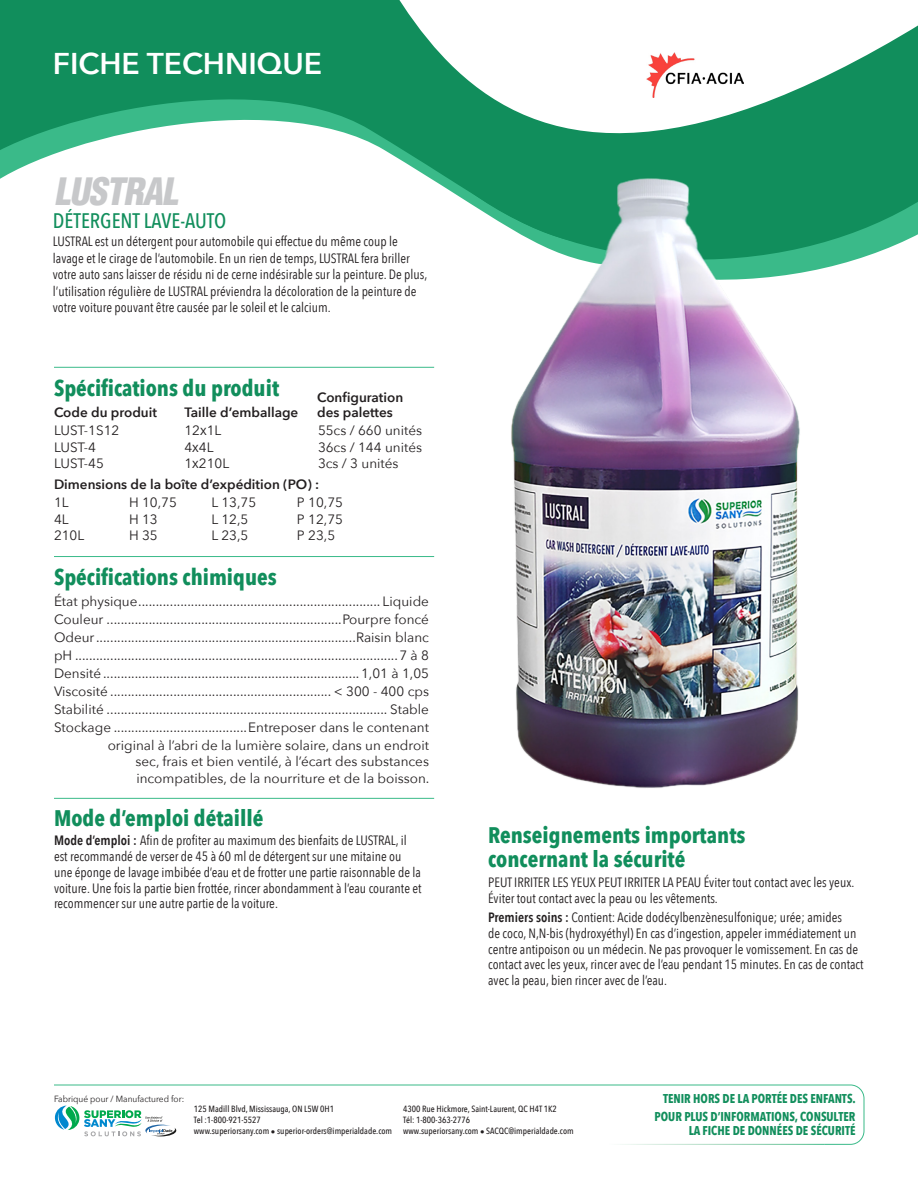
<style>
.page{position:relative;width:918px;height:1188px;background:#fff}
.page>*{position:absolute;margin:0;border:0;box-sizing:border-box;transform-origin:0 0}
.t1{font:italic 900 condensed 36.9px "Helvetica LT Std";color:#c7c8ca}
.t2{font:600 30px "Avenir Next";color:#fff}
.t3{font:700 22.5px "Avenir Next Condensed";color:#118e5c}
.t4{font:500 21px "Avenir Next Condensed";color:#118e5c}
.t5{font:13.5px/15.8px "Avenir Next Condensed";color:#231f20}
.t6{font:13.5px "Avenir Next";color:#231f20}
.t7{font:600 13.5px "Avenir Next";color:#231f20}
.t8{font:700 12.75px "Avenir Next Condensed";color:#118e5c;scale:.95 1}
.t9{font:500 9px "Avenir Next Condensed";color:#231f20}
.t10{font:9px "Avenir Next";color:#231f20;scale:.93 1}
.s1{font-weight:600}
</style>
<div class="page">
<svg style="left:0;top:0;width:300px;height:179px;fill:#118e5c"></svg>
<svg style="left:300px;top:0;width:618px;height:260px"></svg>
<hr style="left:54px;top:798px;width:380px;height:1px;background:#3aba89">
<hr style="left:54px;top:556px;width:380px;height:1px;background:#3aba89">
<hr style="left:54px;top:367px;width:380px;height:1px;background:#3aba89">
<img style="left:647px;top:53px;width:97px;height:45px">
<img style="left:452px;top:161px;width:404px;height:627px">
<svg style="left:54px;top:1084px;width:811px;height:61px"></svg>
<hr style="left:540px;top:1144px;width:284px;height:1px;background:#fff">
<p class="t2" style="left:53px;top:38px;width:271px">FICHE TECHNIQUE</p>
<p class="t1" style="left:54px;top:168px;width:134px">LUSTRAL</p>
<p class="t4" style="left:53px;top:208px;width:175px">DÉTERGENT LAVE-AUTO</p>
<p class="t5" style="left:53px;top:233px;width:376px;line-height:16.5px">LUSTRAL est un détergent pour automobile qui effectue du même coup le lavage et le cirage de l’automobile. En un rien de temps, LUSTRAL fera briller votre auto sans laisser de résidu ni de cerne indésirable sur la peinture. De plus, l’utilisation régulière de LUSTRAL préviendra la décoloration de la peinture de votre voiture pouvant être causée par le soleil et le calcium.</p>
<p class="t3" style="left:54px;top:374px;width:227px">Spécifications du produit</p>
<p class="t7" style="left:54px;top:401px;width:105px">Code du produit</p>
<p class="t7" style="left:185px;top:401px;width:115px">Taille d’emballage</p>
<p class="t6" style="left:54px;top:419px;width:67px">LUST-1S12</p>
<p class="t6" style="left:184px;top:419px;width:38px">12X1L</p>
<p class="t6" style="left:318px;top:419px;width:106px">55cs / 660 unités</p>
<p class="t6" style="left:54px;top:436px;width:44px">LUST-4</p>
<p class="t6" style="left:185px;top:436px;width:31px">4X4L</p>
<p class="t6" style="left:318px;top:436px;width:106px">36cs / 144 unités</p>
<p class="t6" style="left:54px;top:452px;width:51px">LUST-45</p>
<p class="t6" style="left:185px;top:452px;width:46px">1X210L</p>
<p class="t6" style="left:318px;top:452px;width:82px">3cs / 3 unités</p>
<p class="t7" style="left:54px;top:473px;width:267px">Dimensions de la boîte d’expédition (PO) :</p>
<p class="t6" style="left:54px;top:491px;width:16px">1L</p>
<p class="t6" style="left:129px;top:491px;width:49px">H 10,75</p>
<p class="t6" style="left:211px;top:491px;width:46px">L 13,75</p>
<p class="t6" style="left:297px;top:491px;width:48px">P 10,75</p>
<p class="t6" style="left:54px;top:508px;width:16px">4L</p>
<p class="t6" style="left:129px;top:508px;width:30px">H 13</p>
<p class="t6" style="left:211px;top:508px;width:38px">L 12,5</p>
<p class="t6" style="left:297px;top:508px;width:48px">P 12,75</p>
<p class="t6" style="left:54px;top:524px;width:32px">210L</p>
<p class="t6" style="left:129px;top:524px;width:30px">H 35</p>
<p class="t6" style="left:211px;top:524px;width:38px">L 23,5</p>
<p class="t6" style="left:297px;top:524px;width:40px">P 23,5</p>
<p class="t7" style="left:317px;top:385px;width:88px">Configuration</p>
<p class="t7" style="left:317px;top:400px;width:77px">des palettes</p>
<p class="t3" style="left:54px;top:563px;width:224px">Spécifications chimiques</p>
<p class="t6" style="left:54px;top:590px;width:377px">État physique..................................................................... Liquide</p>
<p class="t6" style="left:54px;top:608px;width:377px">Couleur ...................................................................Pourpre foncé</p>
<p class="t6" style="left:54px;top:626px;width:377px">Odeur..........................................................................Raisin blanc</p>
<p class="t6" style="left:54px;top:644px;width:377px">pH ............................................................................................7 à 8</p>
<p class="t6" style="left:54px;top:662px;width:377px">Densité .........................................................................1,01 à 1,05</p>
<p class="t6" style="left:54px;top:680px;width:377px">Viscosité ............................................................... &lt; 300 - 400 cps</p>
<p class="t6" style="left:54px;top:698px;width:377px">Stabilité ................................................................................ Stable</p>
<p class="t6" style="left:54px;top:716px;width:377px">Stockage ......................................Entreposer dans le contenant</p>
<p class="t6" style="left:108px;top:734px;width:323px">original à l’abri de la lumière solaire, dans un endroit</p>
<p class="t6" style="left:136px;top:750px;width:295px">sec, frais et bien ventilé, à l’écart des substances</p>
<p class="t6" style="left:136px;top:767px;width:295px">incompatibles, de la nourriture et de la boisson.</p>
<p class="t3" style="left:54px;top:804px;width:211px">Mode d’emploi détaillé</p>
<p class="t5" style="left:54px;top:832px;width:369px"><span class="s1">Mode d’emploi :</span> Afin de profiter au maximum des bienfaits de LUSTRAL, il est recommandé de verser de 45 à 60 ml de détergent sur une mitaine ou une éponge de lavage imbibée d’eau et de frotter une partie raisonnable de la voiture. Une fois la partie bien frottée, rincer abondamment à l’eau courante et recommencer sur une autre partie de la voiture.</p>
<p class="t3" style="left:488px;top:822px;width:259px">Renseignements importants</p>
<p class="t3" style="left:488px;top:846px;width:199px">concernant la sécurité</p>
<p class="t5" style="left:488px;top:874px;width:368px">PEUT IRRITER LES YEUX PEUT IRRITER LA PEAU Éviter tout contact avec les yeux.<br>Éviter tout contact avec la peau ou les vêtements.</p>
<p class="t5" style="left:488px;top:909px;width:377px"><span class="s1">Premiers soins :</span> Contient: Acide dodécylbenzènesulfonique; urée; amides<br>de coco, N,N-bis (hydroxyéthyl) En cas d’ingestion, appeler immédiatement un centre antipoison ou un médecin. Ne pas provoquer le vomissement. En cas de contact avec les yeux, rincer avec de l’eau pendant 15 minutes. En cas de contact avec la peau, bien rincer avec de l’eau.</p>
<p class="t10" style="left:54px;top:1091px;width:142px">Fabriqué pour / Manufactured for:</p>
<p class="t9" style="left:194px;top:1104px;width:142px">125 Madill Blvd, Mississauga, ON L5W 0H1</p>
<p class="t9" style="left:194px;top:1115px;width:68px">Tel :1-800-921-5527</p>
<p class="t9" style="left:194px;top:1126px;width:200px">www.superiorsany.com • superior-orders@imperialdade.com</p>
<p class="t9" style="left:403px;top:1104px;width:155px">4300 Rue Hickmore, Saint-Laurent, QC H4T 1K2</p>
<p class="t9" style="left:403px;top:1115px;width:68px">Tél: 1-800-363-2776</p>
<p class="t9" style="left:403px;top:1126px;width:172px">www.superiorsany.com • SACQC@imperialdade.com</p>
<p class="t8" style="left:663px;top:1091px;width:204px">TENIR HORS DE LA PORTÉE DES ENFANTS.</p>
<p class="t8" style="left:655px;top:1109px;width:213px">POUR PLUS D’INFORMATIONS, CONSULTER</p>
<p class="t8" style="left:689px;top:1122px;width:177px">LA FICHE DE DONNÉES DE SÉCURITÉ</p>
</div>
